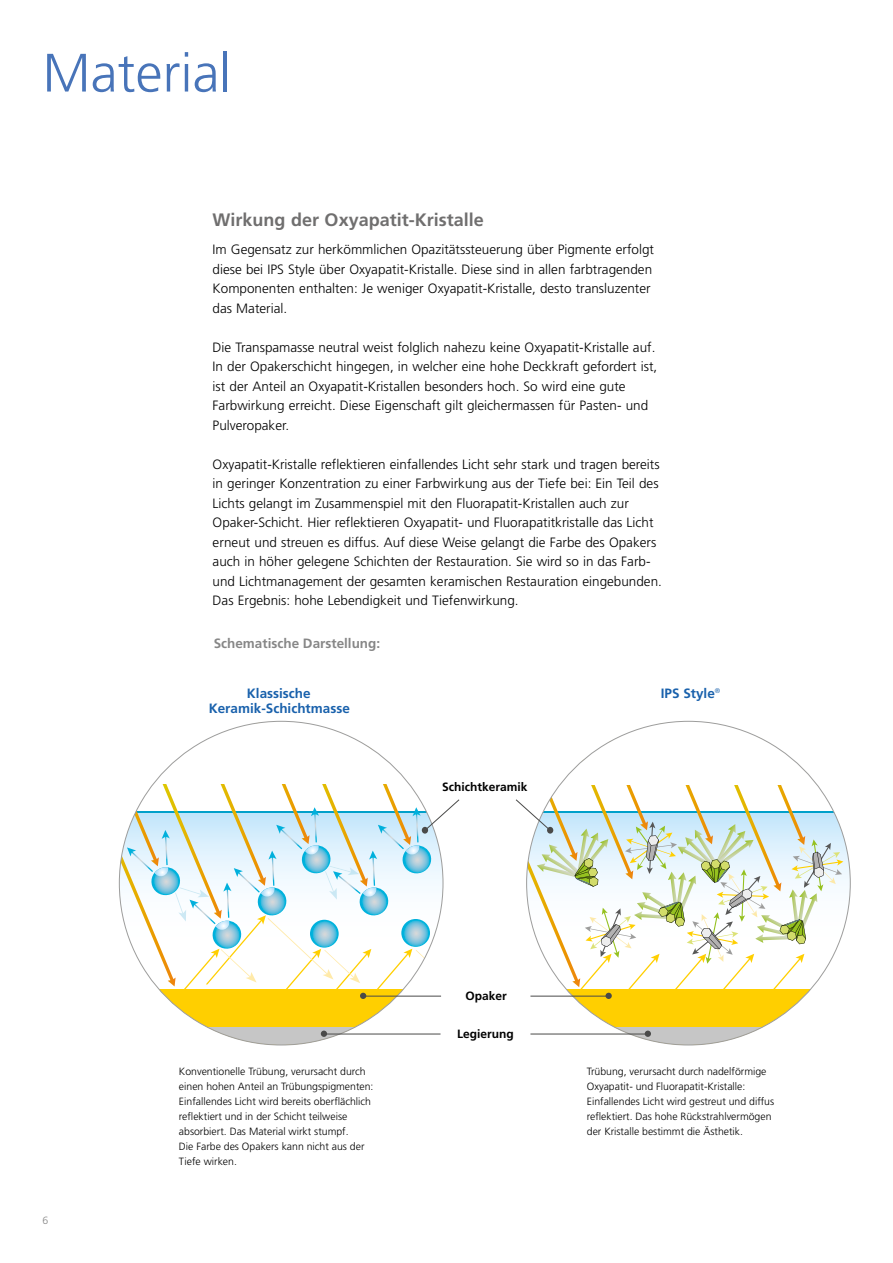
<style>
.page{position:relative;width:893px;height:1263px;background:#fff}
.page>*{position:absolute;margin:0;border:0;box-sizing:border-box;transform-origin:0 0}
.t1{font:300 54px "Frutiger";color:#4874b9}
.t2{font:700 18px "Frutiger";color:#706f6f}
.t3{font:300 13.5px/19.5px "Frutiger";color:#000}
.t4{font:700 13.5px/15px "Frutiger";color:#1961ac;text-align:center}
.t5{font:700 13.5px "Frutiger";color:#878787}
.t6{font:700 12px "Frutiger";color:#000}
.t7{font:300 10.5px/15px "Frutiger";color:#000}
.t8{font:300 10.5px "Frutiger";color:#878787}
</style>
<div class="page">
<svg style="left:181px;top:1011px;width:200px;height:17px;background:#fad32a"></svg>
<svg style="left:208px;top:1028px;width:233px;height:17px"></svg>
<svg style="left:594px;top:1015px;width:189px;height:12px;background:#fcd21b"></svg>
<svg style="left:530px;top:1027px;width:234px;height:18px"></svg>
<div style="left:645px;top:1030px;width:6px;height:7px;background:#4a4a49;border-radius:50%"></div>
<hr style="left:530px;top:1034px;width:118px;height:1px;background:#4a4a49">
<div style="left:321px;top:1030px;width:6px;height:7px;background:#4a4a49;border-radius:50%"></div>
<hr style="left:324px;top:1034px;width:116px;height:1px;background:#4a4a49">
<svg style="left:119px;top:723px;width:341px;height:288px"></svg>
<div style="left:422px;top:827px;width:6px;height:7px;background:#4a4a49;border-radius:50%"></div>
<svg style="left:515px;top:721px;width:335px;height:294px"></svg>
<div style="left:547px;top:827px;width:6px;height:7px;background:#4a4a49;border-radius:50%"></div>
<h1 class="t1" style="left:43px;top:42px;width:190px">Material</h1>
<h2 class="t2" style="left:213px;top:209px;width:273px">Wirkung der Oxyapatit-Kristalle</h2>
<p class="t3" style="left:213px;top:240px;width:443px">Im Gegensatz zur herkömmlichen Opazitätssteuerung über Pigmente erfolgt diese bei IPS Style über Oxyapatit-Kristalle. Diese sind in allen farbtragenden Komponenten enthalten: Je weniger Oxyapatit-Kristalle, desto transluzenter das Material.</p>
<p class="t3" style="left:213px;top:337px;width:446px">Die Transpamasse neutral weist folglich nahezu keine Oxyapatit-Kristalle auf.<br>In der Opakerschicht hingegen, in welcher eine hohe Deckkraft gefordert ist, ist der Anteil an Oxyapatit-Kristallen besonders hoch. So wird eine gute Farbwirkung erreicht. Diese Eigenschaft gilt gleichermassen für Pasten- und Pulveropaker.</p>
<p class="t3" style="left:213px;top:454px;width:451px">Oxyapatit-Kristalle reflektieren einfallendes Licht sehr stark und tragen bereits in geringer Konzentration zu einer Farbwirkung aus der Tiefe bei: Ein Teil des Lichts gelangt im Zusammenspiel mit den Fluorapatit-Kristallen auch zur Opaker-Schicht. Hier reflektieren Oxyapatit- und Fluorapatitkristalle das Licht erneut und streuen es diffus. Auf diese Weise gelangt die Farbe des Opakers auch in höher gelegene Schichten der Restauration. Sie wird so in das Farb&shy;und Lichtmanagement der gesamten keramischen Restauration eingebunden.<br>Das Ergebnis: hohe Lebendigkeit und Tiefenwirkung.</p>
<p class="t5" style="left:214px;top:635px;width:168px">Schematische Darstellung:</p>
<p class="t4" style="left:209px;top:686px;width:143px">Klassische<br>Keramik-Schichtmasse</p>
<p class="t4" style="left:661px;top:686px;width:61px">IPS Style<sup>®</sup></p>
<p class="t6" style="left:442px;top:780px;width:87px">Schichtkeramik</p>
<p class="t6" style="left:465px;top:988px;width:43px">Opaker</p>
<p class="t8" style="left:43px;top:1214px;width:7px">6</p>
<p class="t7" style="left:179px;top:1064px;width:196px">Konventionelle Trübung, verursacht durch einen hohen Anteil an Trübungspigmenten:<br>Einfallendes Licht wird bereits oberflächlich reflektiert und in der Schicht teilweise absorbiert. Das Material wirkt stumpf.<br>Die Farbe des Opakers kann nicht aus der Tiefe wirken.</p>
<p class="t6" style="left:457px;top:1027px;width:58px">Legierung</p>
<p class="t7" style="left:587px;top:1064px;width:189px">Trübung, verursacht durch nadelförmige Oxyapatit- und Fluorapatit-Kristalle:<br>Einfallendes Licht wird gestreut und diffus reflektiert. Das hohe Rückstrahlvermögen der Kristalle bestimmt die Ästhetik.</p>
</div>
